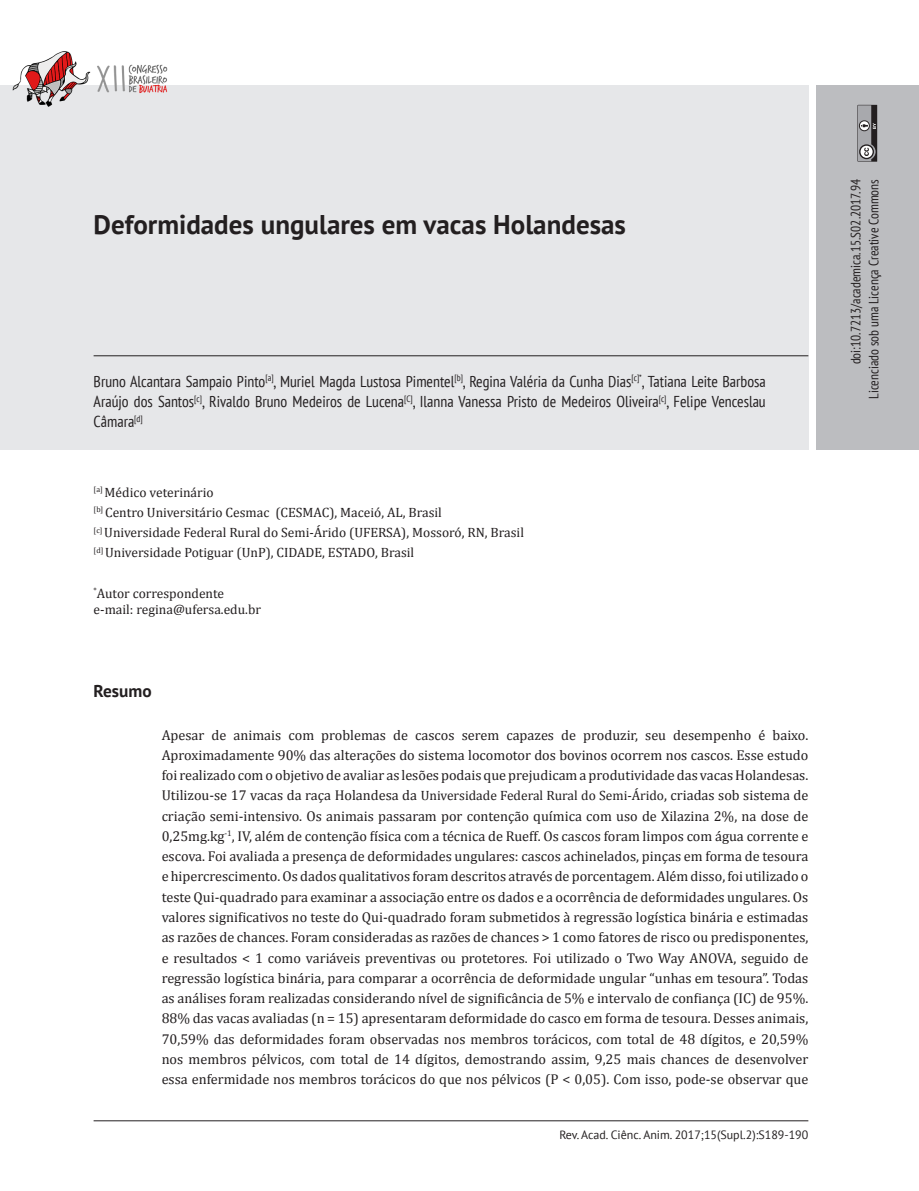
<style>
.page{position:relative;width:919px;height:1191px;background:#fff}
.page>*{position:absolute;margin:0;border:0;box-sizing:border-box;transform-origin:0 0}
.Título_Artigo{font:700 27px "PT Sans";color:#231f20}
.t1{font:700 17.25px "PT Sans";color:#231f20}
.Nomes_-_Autores{font:condensed 15.75px/20.2px "PT Sans";color:#231f20;text-align:justify}
.Texto_-_Resumo{font:14.25px/20.2px "Cambria";color:#231f20;text-align:justify}
.Corpo_de_texto_-_Rec{font:13.5px "Cambria";color:#231f20}
.t2{font:condensed 13.5px/18px "PT Sans";color:#231f20;text-align:right}
.Rodapé{font:12px "PT Sans";color:#231f20}
.s1{font-size:13.5px}
</style>
<div class="page">
<hr style="left:94px;top:1120px;width:714px;height:1px;background:#231f20">
<div style="left:0;top:85px;width:808px;height:365px;background:#e6e7e9"></div>
<div style="left:816px;top:85px;width:102px;height:365px;background:#bcbdc0"></div>
<svg style="left:857px;top:105px;width:20px;height:57px"></svg>
<img style="left:12px;top:51px;width:156px;height:56px">
<hr style="left:94px;top:355px;width:714px;height:1px;background:#231f20">
<p class="Título_Artigo" style="left:94px;top:206px;width:534px">Deformidades ungulares em vacas Holandesas</p>
<p class="Nomes_-_Autores" style="left:94px;top:370px;width:673px">Bruno Alcantara Sampaio Pinto<sup>[a]</sup>, Muriel Magda Lustosa Pimentel<sup>[b]</sup>, Regina Valéria da Cunha Dias<sup>[c]*</sup>, Tatiana Leite Barbosa Araújo dos Santos<sup>[c]</sup>, Rivaldo Bruno Medeiros de Lucena<sup>[C]</sup>, Ilanna Vanessa Pristo de Medeiros Oliveira<sup>[c]</sup>, Felipe Venceslau Câmara<sup>[d]</sup></p>
<p class="Corpo_de_texto_-_Rec" style="left:94px;top:484px;width:122px"><sup>[a]</sup> Médico veterinário</p>
<p class="Corpo_de_texto_-_Rec" style="left:94px;top:504px;width:350px"><sup>[b]</sup> Centro Universitário Cesmac (CESMAC), Maceió, AL, Brasil</p>
<p class="Corpo_de_texto_-_Rec" style="left:94px;top:524px;width:432px"><sup>[c]</sup> Universidade Federal Rural do Semi-Árido (UFERSA), Mossoró, RN, Brasil</p>
<p class="Corpo_de_texto_-_Rec" style="left:94px;top:545px;width:322px"><sup>[d]</sup> Universidade Potiguar (UnP), CIDADE, ESTADO, Brasil</p>
<p class="Corpo_de_texto_-_Rec" style="left:94px;top:585px;width:132px"><sup>*</sup>Autor correspondente</p>
<p class="Corpo_de_texto_-_Rec" style="left:94px;top:602px;width:169px">e-mail: regina@ufersa.edu.br</p>
<p class="t1" style="left:94px;top:680px;width:60px">Resumo</p>
<p class="Texto_-_Resumo" style="left:162px;top:724px;width:648px">Apesar de animais com problemas de cascos serem capazes de produzir, seu desempenho é baixo.<br>Aproximadamente 90% das alterações do sistema locomotor dos bovinos ocorrem nos cascos. Esse estudo foi realizado com o objetivo de avaliar as lesões podais que prejudicam a produtividade das vacas Holandesas.<br>Utilizou-se 17 vacas da raça Holandesa da <span class="s1">Universidade Federal Rural do Semi-Árido</span>, criadas sob sistema de criação semi-intensivo. Os animais passaram por contenção química com uso de Xilazina 2%, na dose de 0,25mg.kg<sup>-1</sup>, IV, além de contenção física com a técnica de Rueff. Os cascos foram limpos com água corrente e escova. Foi avaliada a presença de deformidades ungulares: cascos achinelados, pinças em forma de tesoura e hipercrescimento. Os dados qualitativos foram descritos através de porcentagem. Além disso, foi utilizado o teste Qui-quadrado para examinar a associação entre os dados e a ocorrência de deformidades ungulares. Os valores significativos no teste do Qui-quadrado foram submetidos à regressão logística binária e estimadas as razões de chances. Foram consideradas as razões de chances &gt; 1 como fatores de risco ou predisponentes, e resultados &lt; 1 como variáveis preventivas ou protetores. Foi utilizado o Two Way ANOVA, seguido de regressão logística binária, para comparar a ocorrência de deformidade ungular “unhas em tesoura”. Todas as análises foram realizadas considerando nível de significância de 5% e intervalo de confiança (IC) de 95%.<br>88% das vacas avaliadas (n = 15) apresentaram deformidade do casco em forma de tesoura. Desses animais, 70,59% das deformidades foram observadas nos membros torácicos, com total de 48 dígitos, e 20,59% nos membros pélvicos, com total de 14 dígitos, demostrando assim, 9,25 mais chances de desenvolver essa enfermidade nos membros torácicos do que nos pélvicos (P &lt; 0,05). Com isso, pode-se observar que</p>
<p class="Rodapé" style="left:559px;top:1126px;width:250px">Rev. Acad. Ciênc. Anim. 2017;15(Supl.2):S189-190</p>
<p class="t2" style="left:846px;top:399px;width:221px;rotate:-90deg">doi:10.7213/academica.15.S02.2017.94<br>Licenciado sob uma Licença Creative Commons</p>
</div>
